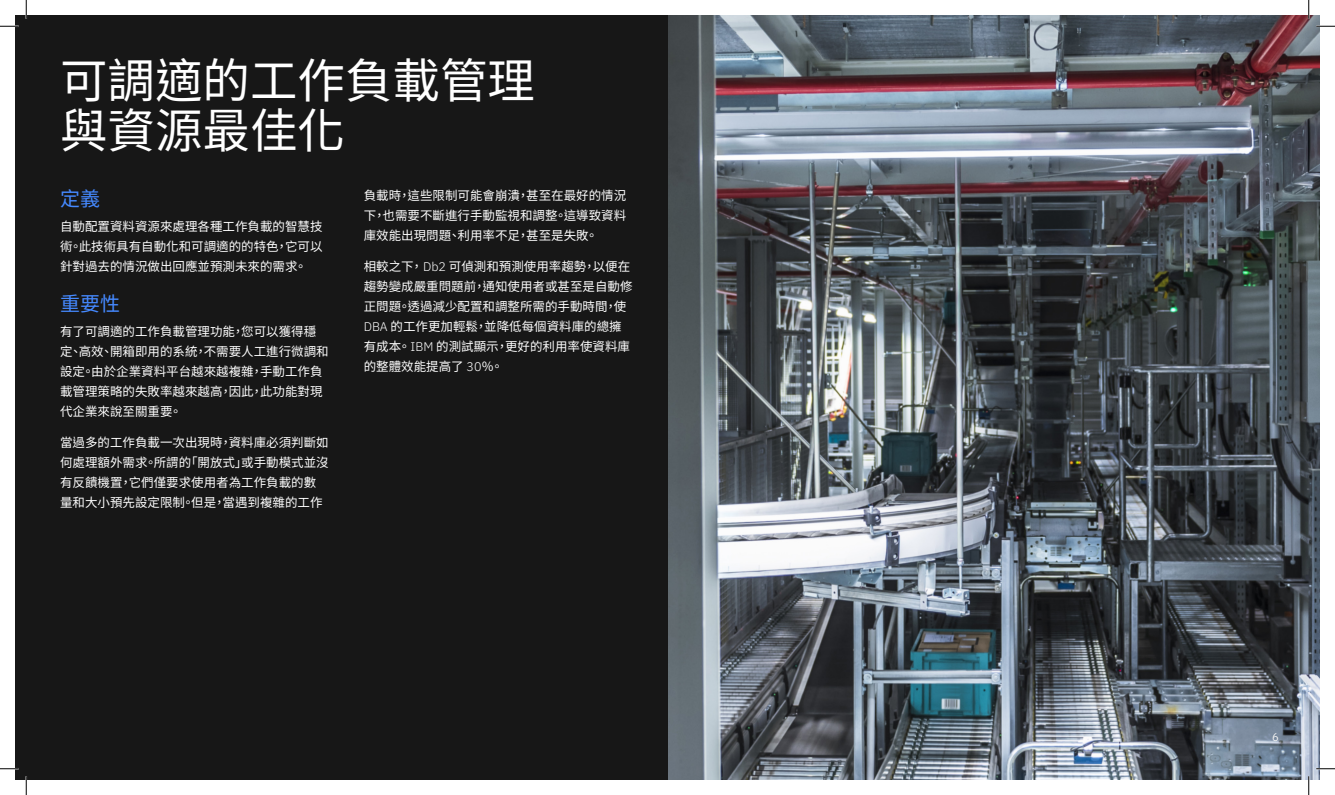
<style>
.page{position:relative;width:1335px;height:795px;background:#fff}
.page>*{position:absolute;margin:0;border:0;box-sizing:border-box;transform-origin:0 0}
.t1{font:47.5px/50px "Noto Sans CJ Ktc";color:#fff}
.t2{font:20px "Noto Sans CJ Ktc";color:#4589ff}
.t3{font:12.5px/20px "Noto Sans CJ Ktc";color:#fff}
.t4{font:11.25px "IBM Plex Sans";color:#f3f3f3}
.s1{font-family:"IBM Plex Sans";font-weight:300}
</style>
<div class="page">
<img style="left:668px;top:15px;width:652px;height:765px">
<div style="left:15px;top:15px;width:653px;height:765px;background:#171717"></div>
<svg style="left:0;top:25px;width:19px;height:2px"></svg>
<svg style="left:1316px;top:25px;width:19px;height:2px"></svg>
<svg style="left:0;top:768px;width:19px;height:2px"></svg>
<svg style="left:1316px;top:768px;width:19px;height:2px"></svg>
<svg style="left:25px;top:0;width:2px;height:19px"></svg>
<svg style="left:25px;top:776px;width:2px;height:19px"></svg>
<svg style="left:1308px;top:0;width:2px;height:19px"></svg>
<svg style="left:1308px;top:776px;width:2px;height:19px"></svg>
<h1 class="t1" style="left:60px;top:56px;width:476px">可調適的工作負載管理與資源最佳化</h1>
<p class="t3" style="left:364px;top:185px;width:264px;text-align:justify">負載時，這些限制可能會崩潰，甚至在最好的情況下，也需要不斷進行手動監視和調整。這導致資料庫效能出現問題、利用率不足，甚至是失敗。</p>
<p class="t3" style="left:364px;top:257px;width:270px">相較之下，<span class="s1">Db2</span> 可偵測和預測使用率趨勢，以便在趨勢變成嚴重問題前，通知使用者或甚至是自動修正問題。透過減少配置和調整所需的手動時間，使<br><span class="s1">DBA</span> 的工作更加輕鬆，並降低每個資料庫的總擁有成本。<span class="s1">IBM</span> 的測試顯示，更好的利用率使資料庫的整體效能提高了 <span class="s1">30</span>％。</p>
<h2 class="t2" style="left:60px;top:187px;width:41px">定義</h2>
<p class="t3" style="left:60px;top:217px;width:264px;text-align:justify">自動配置資料資源來處理各種工作負載的智慧技術。此技術具有自動化和可調適的的特色，它可以針對過去的情況做出回應並預測未來的需求。</p>
<h2 class="t2" style="left:60px;top:292px;width:61px">重要性</h2>
<p class="t3" style="left:60px;top:322px;width:270px">有了可調適的工作負載管理功能，您可以獲得穩定、高效、開箱即用的系統，不需要人工進行微調和設定。由於企業資料平台越來越複雜，手動工作負載管理策略的失敗率越來越高，因此，此功能對現代企業來說至關重要。</p>
<p class="t3" style="left:60px;top:433px;width:270px">當過多的工作負載一次出現時，資料庫必須判斷如何處理額外需求。所謂的「開放式」或手動模式並沒有反饋機置，它們僅要求使用者為工作負載的數量和大小預先設定限制。但是，當遇到複雜的工作</p>
<p class="t4" style="left:1272px;top:728px;width:8px">6</p>
</div>
